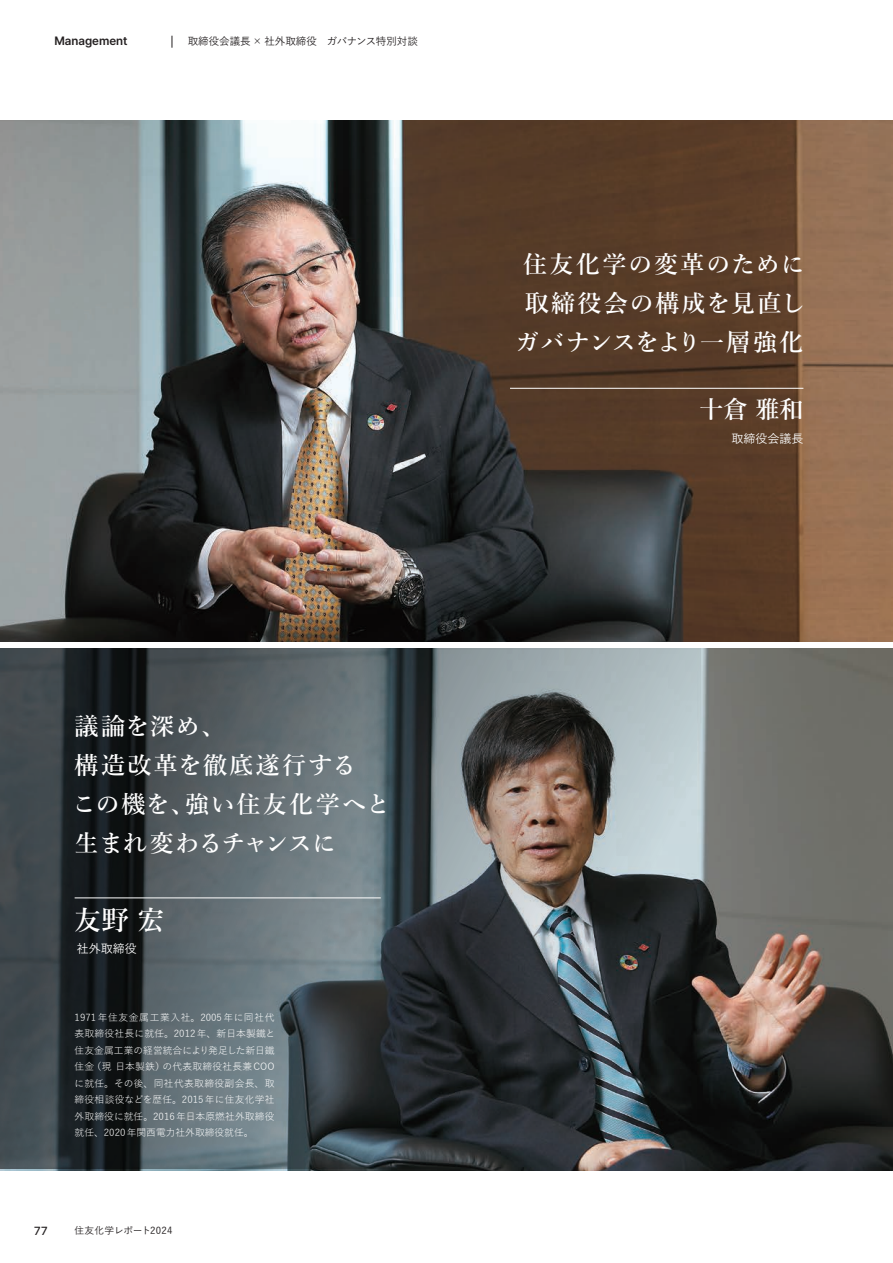
<style>
.page{position:relative;width:893px;height:1263px;background:#fff}
.page>*{position:absolute;margin:0;border:0;box-sizing:border-box;transform-origin:0 0}
.t1{font:600 27px "Yu Min";color:#fff}
.t2{font:600 24px/39px "Yu Min Pr 6 N";letter-spacing:.07em;color:#fff;text-align:center}
.t3{font:600 24px "Yu Min";color:#fff}
.t4{font:500 12px "Yu Go Pr 6 N";color:#fff}
.t5{font:600 12px "Pretendard";color:#231f20}
.t6{font:500 11.7px "Pretendard";color:#231f20}
.t7{font:500 10.5px "Yu Go Pr 6 N";color:#231f20}
.t8{font:9.75px/16.5px "Yu Go Pr 6 N";color:#fff;text-align:justify}
.t9{font:500 9.75px "Yu Go Pr 6 N";letter-spacing:.025em;color:#231f20}
</style>
<div class="page">
<img style="left:0;top:121px;width:893px;height:521px">
<img style="left:0;top:648px;width:893px;height:522px">
<hr style="left:510px;top:388px;width:293px;height:1px;background:#fff">
<svg style="left:0;top:648px;width:701px;height:521px;background:#4e5659"></svg>
<hr style="left:75px;top:898px;width:306px;height:1px;background:#fff">
<svg style="left:172px;top:36px;width:1px;height:12px"></svg>
<p class="t5" style="left:54px;top:32px;width:75px">Management</p>
<p class="t7" style="left:188px;top:31px;width:232px">取締役会議長 × 社外取締役　ガバナンス特別対談</p>
<h2 class="t2" style="left:516px;top:245px;width:291px">住友化学の変革のために取締役会の構成を見直しガバナンスをより一層強化</h2>
<h2 class="t3" style="left:699px;top:396px;width:105px">十倉 雅和</h2>
<p class="t4" style="left:731px;top:428px;width:73px">取締役会議長</p>
<h2 class="t2" style="left:72px;top:707px;width:319px;text-align:left">議論を深め、<br>構造改革を徹底遂行する<br>この機を、強い住友化学へと生まれ変わるチャンスに</h2>
<h1 class="t1" style="left:75px;top:905px;width:91px">友野 宏</h1>
<p class="t4" style="left:77px;top:937px;width:61px">社外取締役</p>
<p class="t8" style="left:75px;top:1007px;width:202px">1971年住友金属工業入社。2005年に同社代表取締役社長に就任。2012年、新日本製鐵と住友金属工業の経営統合により発足した新日鐵住金（現 日本製鉄）の代表取締役社長兼COOに就任。その後、同社代表取締役副会長、取締役相談役などを歴任。2015年に住友化学社外取締役に就任。2016年日本原燃社外取締役就任、2020年関西電力社外取締役就任。</p>
<p class="t6" style="left:34px;top:1222px;width:15px">77</p>
<p class="t9" style="left:75px;top:1221px;width:99px">住友化学レポート2024</p>
</div>
